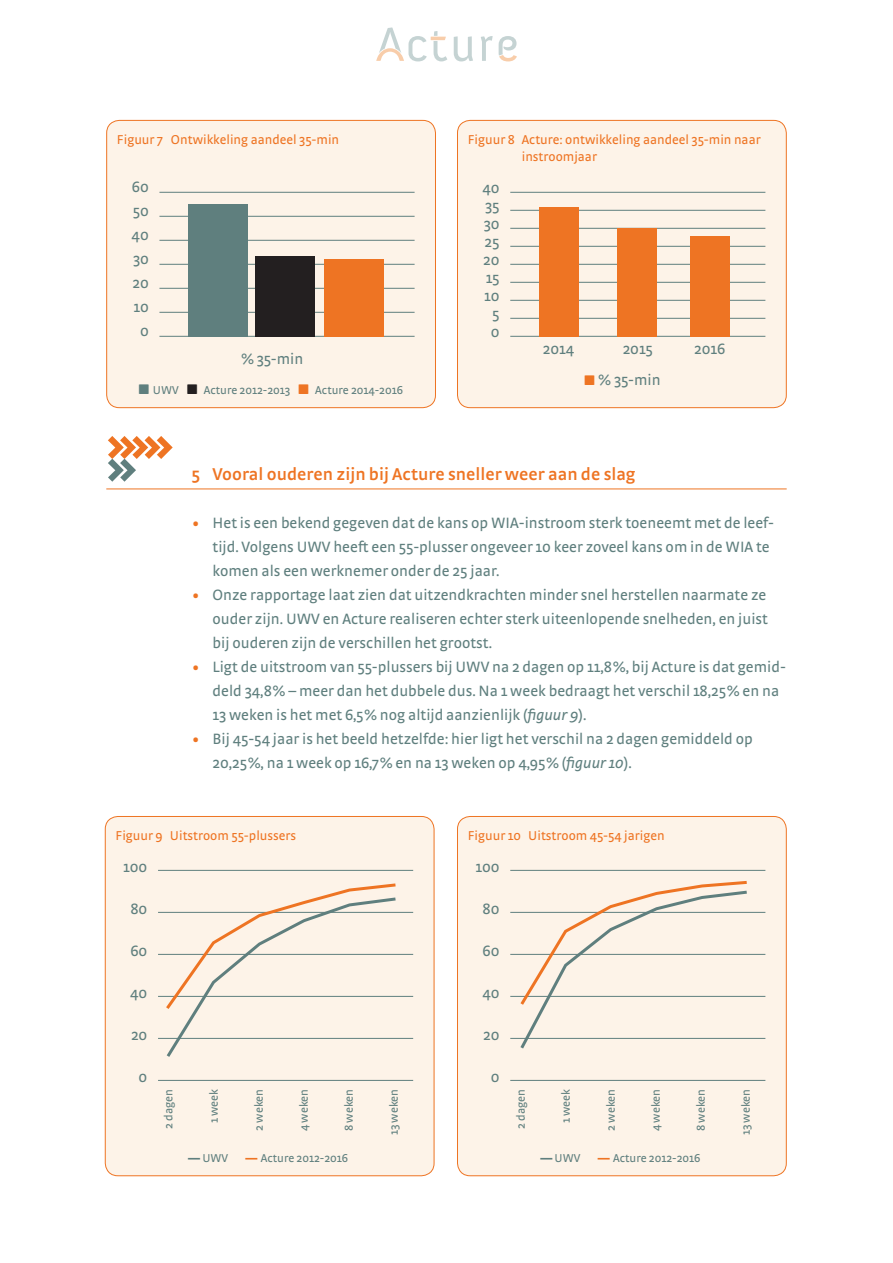
<style>
.page{position:relative;width:893px;height:1263px;background:#fff}
.page>*{position:absolute;margin:0;border:0;box-sizing:border-box;transform-origin:0 0}
.t1{font:600 18px "Strada";color:#ee7423}
.t2{font:15.75px/24px "Strada";color:#5f7f7e}
.t3{font:13.5px/16.5px "Strada";color:#ee7423}
.t4{font:12px "Strada";color:#5f7f7e}
.s1{font-size:24px;color:#ee7423}
.s2{font-style:italic}
.s3{font-weight:900}
.s4{font-weight:900;color:#ee7423}
</style>
<div class="page">
<svg style="left:499px;top:36px;width:18px;height:25px"></svg>
<svg style="left:454px;top:36px;width:19px;height:25px"></svg>
<svg style="left:481px;top:36px;width:12px;height:25px"></svg>
<svg style="left:376px;top:27px;width:71px;height:34px"></svg>
<hr style="left:106px;top:489px;width:681px;height:1px;background:#ee7423">
<div style="left:107px;top:120px;width:328px;height:288px;background:#fdf3e8;border-radius:13px"></div>
<div style="left:106px;top:120px;width:330px;height:288px;border:1px solid #ee7423;border-radius:13px"></div>
<hr style="left:159px;top:216px;width:256px;height:1px;background:#5f7f7e">
<hr style="left:159px;top:240px;width:256px;height:1px;background:#5f7f7e">
<hr style="left:159px;top:264px;width:256px;height:1px;background:#5f7f7e">
<hr style="left:159px;top:288px;width:256px;height:1px;background:#5f7f7e">
<hr style="left:159px;top:312px;width:256px;height:1px;background:#5f7f7e">
<hr style="left:159px;top:336px;width:256px;height:1px;background:#5f7f7e">
<hr style="left:159px;top:192px;width:256px;height:1px;background:#5f7f7e">
<div style="left:188px;top:204px;width:60px;height:133px;background:#5f7f7e"></div>
<div style="left:324px;top:259px;width:59px;height:78px;background:#ee7423"></div>
<div style="left:255px;top:256px;width:59px;height:81px;background:#231f20"></div>
<div style="left:457px;top:120px;width:329px;height:288px;background:#fdf3e8;border-radius:13px"></div>
<div style="left:457px;top:120px;width:330px;height:288px;border:1px solid #ee7423;border-radius:13px"></div>
<hr style="left:510px;top:336px;width:255px;height:1px;background:#5f7f7e">
<hr style="left:510px;top:318px;width:255px;height:1px;background:#5f7f7e">
<hr style="left:510px;top:300px;width:255px;height:1px;background:#5f7f7e">
<hr style="left:510px;top:282px;width:255px;height:1px;background:#5f7f7e">
<hr style="left:510px;top:264px;width:255px;height:1px;background:#5f7f7e">
<hr style="left:510px;top:246px;width:255px;height:1px;background:#5f7f7e">
<hr style="left:510px;top:228px;width:255px;height:1px;background:#5f7f7e">
<hr style="left:510px;top:210px;width:255px;height:1px;background:#5f7f7e">
<hr style="left:510px;top:192px;width:255px;height:1px;background:#5f7f7e">
<div style="left:539px;top:207px;width:39px;height:130px;background:#ee7423"></div>
<div style="left:618px;top:228px;width:39px;height:109px;background:#ee7423"></div>
<div style="left:690px;top:236px;width:39px;height:101px;background:#ee7423"></div>
<svg style="left:108px;top:436px;width:65px;height:46px"></svg>
<div style="left:105px;top:816px;width:329px;height:360px;background:#fdf3e8;border-radius:13px"></div>
<div style="left:105px;top:816px;width:329px;height:360px;border:1px solid #ee7423;border-radius:13px"></div>
<hr style="left:158px;top:1080px;width:255px;height:1px;background:#5f7f7e">
<hr style="left:158px;top:1038px;width:255px;height:1px;background:#5f7f7e">
<hr style="left:158px;top:996px;width:255px;height:1px;background:#5f7f7e">
<hr style="left:158px;top:954px;width:255px;height:1px;background:#5f7f7e">
<hr style="left:158px;top:912px;width:255px;height:1px;background:#5f7f7e">
<hr style="left:158px;top:870px;width:255px;height:1px;background:#5f7f7e">
<svg style="left:163px;top:883px;width:236px;height:174px"></svg>
<div style="left:457px;top:816px;width:329px;height:360px;background:#fdf3e8;border-radius:13px"></div>
<div style="left:457px;top:816px;width:330px;height:360px;border:1px solid #ee7423;border-radius:13px"></div>
<hr style="left:510px;top:1080px;width:255px;height:1px;background:#5f7f7e">
<hr style="left:510px;top:1038px;width:255px;height:1px;background:#5f7f7e">
<hr style="left:510px;top:996px;width:255px;height:1px;background:#5f7f7e">
<hr style="left:510px;top:954px;width:255px;height:1px;background:#5f7f7e">
<hr style="left:510px;top:912px;width:255px;height:1px;background:#5f7f7e">
<hr style="left:510px;top:870px;width:255px;height:1px;background:#5f7f7e">
<svg style="left:518px;top:881px;width:232px;height:168px"></svg>
<p class="t3" style="left:117px;top:131px;width:224px">Figuur 7 Ontwikkeling aandeel 35-min</p>
<p class="t2" style="left:132px;top:175px;width:19px;text-align:center">60<br>50<br>40<br>30<br>20<br>10<br>0</p>
<p class="t2" style="left:240px;top:346px;width:64px">% 35-min</p>
<p class="t4" style="left:153px;top:383px;width:27px">UWV</p>
<p class="t4" style="left:204px;top:383px;width:88px">Acture 2012-2013</p>
<p class="t4" style="left:315px;top:383px;width:89px">Acture 2014-2016</p>
<p class="t3" style="left:522px;top:131px;width:240px;text-indent:-54px">Figuur 8 Acture: ontwikkeling aandeel 35-min naar instroomjaar</p>
<p class="t2" style="left:482px;top:179px;width:19px;line-height:18px;text-align:right">40<br>35<br>30<br>25<br>20<br>15<br>10<br>5<br>0</p>
<p class="t2" style="left:598px;top:368px;width:64px">% 35-min</p>
<p class="t2" style="left:543px;top:337px;width:33px">2014</p>
<p class="t2" style="left:623px;top:337px;width:32px">2015</p>
<p class="t2" style="left:694px;top:337px;width:33px">2016</p>
<p class="t1" style="left:191px;top:464px;width:446px">5 Vooral ouderen zijn bij Acture sneller weer aan de slag</p>
<p class="t2" style="left:213px;top:511px;width:563px;text-indent:-21px"><span class="s1">•</span> Het is een bekend gegeven dat de kans op WIA-instroom sterk toeneemt met de leef&shy;tijd. Volgens UWV heeft een 55-plusser ongeveer 10 keer zoveel kans om in de WIA te komen als een werknemer onder de 25 jaar.</p>
<p class="t2" style="left:213px;top:583px;width:557px;text-align:justify;text-indent:-21px"><span class="s1">•</span> Onze rapportage laat zien dat uitzendkrachten minder snel herstellen naarmate ze ouder zijn. UWV en Acture realiseren echter sterk uiteenlopende snelheden, en juist bij ouderen zijn de verschillen het grootst.</p>
<p class="t2" style="left:213px;top:655px;width:575px;text-indent:-21px"><span class="s1">•</span> Ligt de uitstroom van 55-plussers bij UWV na 2 dagen op 11,8%, bij Acture is dat gemid&shy;deld 34,8% – meer dan het dubbele dus. Na 1 week bedraagt het verschil 18,25% en na<br>13 weken is het met 6,5% nog altijd aanzienlijk (<span class="s2">figuur 9</span>).</p>
<p class="t2" style="left:213px;top:727px;width:542px;text-indent:-21px"><span class="s1">•</span> Bij 45-54 jaar is het beeld hetzelfde: hier ligt het verschil na 2 dagen gemiddeld op<br>20,25%, na 1 week op 16,7% en na 13 weken op 4,95% (<span class="s2">figuur 10</span>).</p>
<p class="t3" style="left:116px;top:827px;width:182px">Figuur 9 Uitstroom 55-plussers</p>
<p class="t3" style="left:468px;top:827px;width:198px">Figuur 10 Uitstroom 45-54 jarigen</p>
<p class="t2" style="left:123px;top:855px;width:26px">100</p>
<p class="t2" style="left:130px;top:897px;width:19px">80</p>
<p class="t2" style="left:130px;top:939px;width:19px">60</p>
<p class="t2" style="left:130px;top:981px;width:19px">40</p>
<p class="t2" style="left:131px;top:1023px;width:18px">20</p>
<p class="t2" style="left:139px;top:1065px;width:10px">0</p>
<p class="t2" style="left:475px;top:855px;width:26px">100</p>
<p class="t2" style="left:483px;top:897px;width:19px">80</p>
<p class="t2" style="left:483px;top:939px;width:19px">60</p>
<p class="t2" style="left:482px;top:981px;width:19px">40</p>
<p class="t2" style="left:483px;top:1023px;width:18px">20</p>
<p class="t2" style="left:491px;top:1065px;width:10px">0</p>
<p class="t4" style="left:162px;top:1129px;width:41px;rotate:-90deg">2 dagen</p>
<p class="t4" style="left:207px;top:1123px;width:36px;rotate:-90deg">1 week</p>
<p class="t4" style="left:252px;top:1131px;width:43px;rotate:-90deg">2 weken</p>
<p class="t4" style="left:297px;top:1131px;width:44px;rotate:-90deg">4 weken</p>
<p class="t4" style="left:342px;top:1131px;width:44px;rotate:-90deg">8 weken</p>
<p class="t4" style="left:387px;top:1135px;width:48px;rotate:-90deg">13 weken</p>
<p class="t4" style="left:514px;top:1129px;width:41px;rotate:-90deg">2 dagen</p>
<p class="t4" style="left:559px;top:1123px;width:36px;rotate:-90deg">1 week</p>
<p class="t4" style="left:604px;top:1131px;width:43px;rotate:-90deg">2 weken</p>
<p class="t4" style="left:649px;top:1131px;width:44px;rotate:-90deg">4 weken</p>
<p class="t4" style="left:694px;top:1131px;width:44px;rotate:-90deg">8 weken</p>
<p class="t4" style="left:739px;top:1135px;width:48px;rotate:-90deg">13 weken</p>
<p class="t4" style="left:188px;top:1151px;width:41px"><span class="s3">—</span> UWV</p>
<p class="t4" style="left:245px;top:1151px;width:104px"><span class="s4">—</span> Acture 2012-2016</p>
<p class="t4" style="left:540px;top:1151px;width:41px"><span class="s3">—</span> UWV</p>
<p class="t4" style="left:598px;top:1151px;width:104px"><span class="s4">—</span> Acture 2012-2016</p>
</div>
